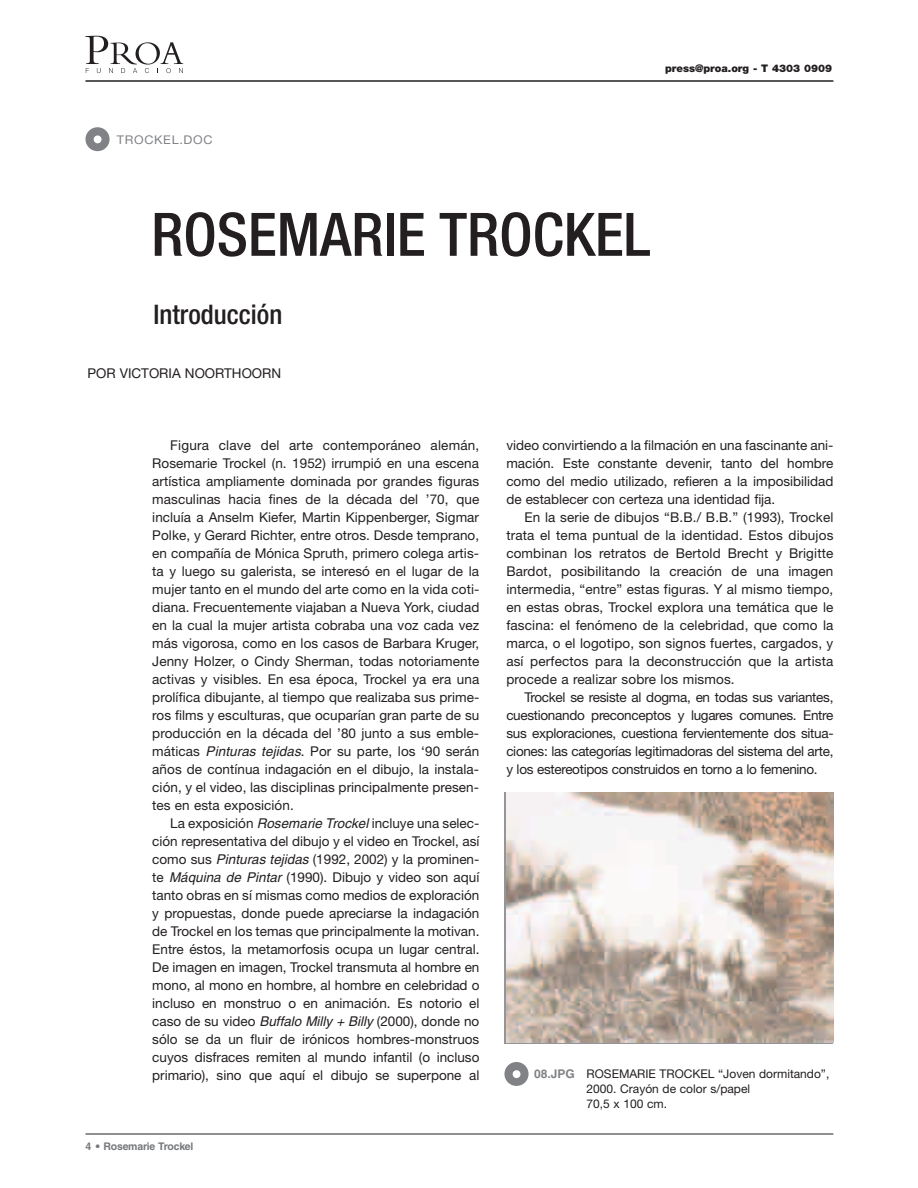
<style>
.page{position:relative;width:918px;height:1188px;background:#fff}
.page>*{position:absolute;margin:0;border:0;box-sizing:border-box;transform-origin:0 0}
.t1{font:500 condensed 60px "Helvetica Neue";color:#231f20}
.t2{font:500 condensed 27px "Helvetica Neue";color:#231f20}
.t3{font:13.5px/18px "Helvetica Neue";color:#231f20;text-align:justify}
.t4{font:12px/15px "Helvetica Neue";color:#231f20}
.t5{font:12px "Helvetica Neue";letter-spacing:.055em;color:#808285;scale:1.05 1}
.t6{font:900 10.5px "Helvetica Neue";color:#231f20}
.t7{font:700 10.5px "Helvetica";letter-spacing:-.02em;color:#76787b}
.s1{font-family:"Helvetica";font-style:italic}
.s2{font-family:"Helvetica Neue";font-weight:400;font-style:italic}
.s3{font-family:"Helvetica";font-weight:700;color:#808285}
</style>
<div class="page">
<svg style="left:85px;top:36px;width:98px;height:37px"></svg>
<hr style="left:85px;top:80px;width:748px;height:2px;background:#231f20">
<hr style="left:85px;top:1134px;width:748px;height:1px;background:#231f20">
<div style="left:85px;top:127px;width:25px;height:24px;background:#808285;border-radius:50%"></div>
<div style="left:94px;top:135px;width:8px;height:8px;background:#fff;border-radius:50%"></div>
<img style="left:506px;top:792px;width:327px;height:251px">
<div style="left:504px;top:1062px;width:25px;height:24px;background:#808285;border-radius:50%"></div>
<div style="left:513px;top:1070px;width:8px;height:8px;background:#fff;border-radius:50%"></div>
<p class="t5" style="left:117px;top:132px;width:93px">TROCKEL.DOC</p>
<p class="t6" style="left:665px;top:65px;width:168px">press@proa.org - T 4303 0909</p>
<h1 class="t1" style="left:151px;top:213px;width:501px">ROSEMARIE TROCKEL</h1>
<h2 class="t2" style="left:153px;top:305px;width:130px">Introducción</h2>
<p class="t3" style="left:87px;top:366px;width:195px">POR VICTORIA NOORTHOORN</p>
<p class="t3" style="left:152px;top:438px;width:329px;text-indent:18px">Figura clave del arte contemporáneo alemán, Rosemarie Trockel (n. 1952) irrumpió en una escena artística ampliamente dominada por grandes figuras masculinas hacia fines de la década del ’70, que incluía a Anselm Kiefer, Martin Kippenberger, Sigmar Polke, y Gerard Richter, entre otros. Desde temprano, en compañía de Mónica Spruth, primero colega artis&shy;ta y luego su galerista, se interesó en el lugar de la mujer tanto en el mundo del arte como en la vida coti&shy;diana. Frecuentemente viajaban a Nueva York, ciudad en la cual la mujer artista cobraba una voz cada vez más vigorosa, como en los casos de Barbara Kruger, Jenny Holzer, o Cindy Sherman, todas notoriamente activas y visibles. En esa época, Trockel ya era una prolífica dibujante, al tiempo que realizaba sus prime&shy;ros films y esculturas, que ocuparían gran parte de su producción en la década del ’80 junto a sus emble&shy;máticas <span class="s1">Pinturas tejidas</span>. Por su parte, los ‘90 serán años de contínua indagación en el dibujo, la instala&shy;ción, y el video, las disciplinas principalmente presen&shy;tes en esta exposición.</p>
<p class="t3" style="left:152px;top:816px;width:329px;text-indent:18px">La exposición <span class="s1">Rosemarie Trockel</span> incluye una selec&shy;ción representativa del dibujo y el video en Trockel, así como sus <span class="s1">Pinturas tejidas</span> (1992, 2002) y la prominen&shy;te <span class="s1">Máquina de Pintar</span> (1990). Dibujo y video son aquí tanto obras en sí mismas como medios de exploración y propuestas, donde puede apreciarse la indagación de Trockel en los temas que principalmente la motivan.<br>Entre éstos, la metamorfosis ocupa un lugar central.<br>De imagen en imagen, Trockel transmuta al hombre en mono, al mono en hombre, al hombre en celebridad o incluso en monstruo o en animación. Es notorio el caso de su video <span class="s1">Buffalo Milly + Billy</span> (2000), donde no sólo se da un fluir de irónicos hombres-monstruos cuyos disfraces remiten al mundo infantil (o incluso primario), sino que aquí el dibujo se superpone al</p>
<p class="t7" style="left:85px;top:1142px;width:110px">4 <span class="s2">•</span> Rosemarie Trockel</p>
<p class="t3" style="left:506px;top:438px;width:329px">video convirtiendo a la filmación en una fascinante ani&shy;mación. Este constante devenir, tanto del hombre como del medio utilizado, refieren a la imposibilidad de establecer con certeza una identidad fija.</p>
<p class="t3" style="left:506px;top:510px;width:329px;text-indent:18px">En la serie de dibujos “B.B./ B.B.” (1993), Trockel trata el tema puntual de la identidad. Estos dibujos combinan los retratos de Bertold Brecht y Brigitte Bardot, posibilitando la creación de una imagen intermedia, “entre” estas figuras. Y al mismo tiempo, en estas obras, Trockel explora una temática que le fascina: el fenómeno de la celebridad, que como la marca, o el logotipo, son signos fuertes, cargados, y así perfectos para la deconstrucción que la artista procede a realizar sobre los mismos.</p>
<p class="t3" style="left:506px;top:690px;width:329px;text-indent:18px">Trockel se resiste al dogma, en todas sus variantes, cuestionando preconceptos y lugares comunes. Entre sus exploraciones, cuestiona fervientemente dos situa&shy;ciones: las categorías legitimadoras del sistema del arte, y los estereotipos construidos en torno a lo femenino.</p>
<p class="t4" style="left:587px;top:1067px;width:244px;text-indent:-52px"><span class="s3">08.JPG</span> ROSEMARIE TROCKEL “Joven dormitando”,<br>2000. Crayón de color s/papel<br>70,5 x 100 cm.</p>
</div>
